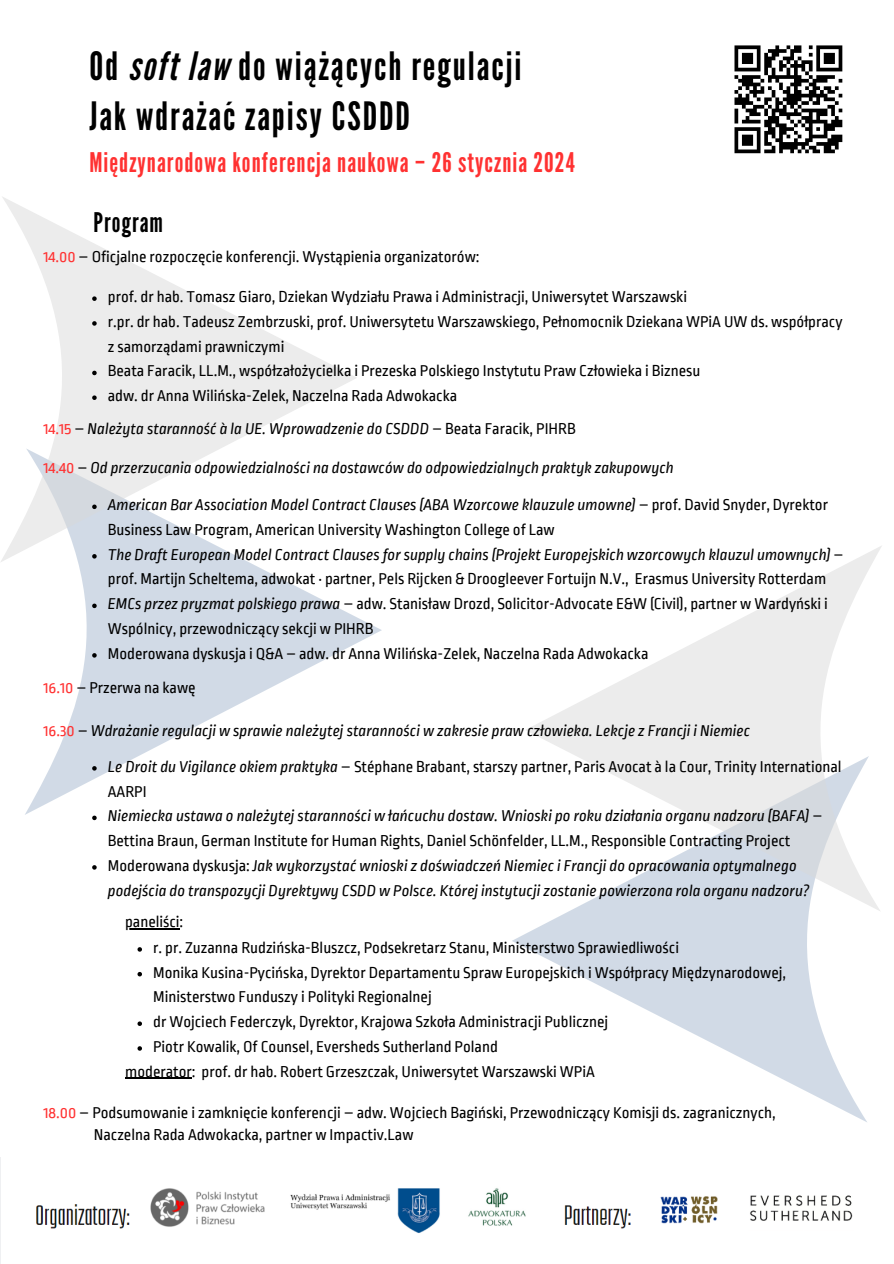
<style>
.page{position:relative;width:894px;height:1264px;background:#fff}
.page>*{position:absolute;margin:0;border:0;box-sizing:border-box;transform-origin:0 0}
.t1{font:39px/50.7px "League Gothic";letter-spacing:.05em;color:#000}
.t2{font:27px "League Gothic";letter-spacing:.04em;color:#ff3131}
.t3{font:27px "League Gothic";letter-spacing:.04em;color:#000}
.t4{font:16.5px/24.8px "Ropa Sans";color:#000}
.t5{font:italic 16.5px/24.8px "Ropa Sans";color:#000}
.s1{font-style:italic}
.s2{color:#ff3131}
.s3{font-style:normal;color:#ff3131}
.s4{font-style:normal}
</style>
<div class="page">
<svg style="left:25px;top:562px;width:356px;height:253px"></svg>
<svg style="left:1px;top:197px;width:356px;height:365px"></svg>
<img style="left:0;top:1157px;width:853px;height:106px">
<svg style="left:512px;top:911px;width:355px;height:211px"></svg>
<svg style="left:526px;top:546px;width:356px;height:365px"></svg>
<svg style="left:734px;top:45px;width:109px;height:109px"></svg>
<svg style="left:92px;top:296px;width:5px;height:5px"></svg>
<svg style="left:92px;top:321px;width:5px;height:5px"></svg>
<svg style="left:92px;top:371px;width:5px;height:4px"></svg>
<svg style="left:92px;top:395px;width:5px;height:5px"></svg>
<svg style="left:92px;top:504px;width:5px;height:5px"></svg>
<svg style="left:92px;top:554px;width:5px;height:4px"></svg>
<svg style="left:92px;top:603px;width:5px;height:5px"></svg>
<svg style="left:92px;top:653px;width:5px;height:4px"></svg>
<svg style="left:92px;top:766px;width:5px;height:4px"></svg>
<svg style="left:92px;top:815px;width:5px;height:5px"></svg>
<svg style="left:92px;top:865px;width:5px;height:4px"></svg>
<hr style="left:125px;top:928px;width:55px;height:1px;background:#000">
<svg style="left:137px;top:947px;width:5px;height:4px"></svg>
<svg style="left:137px;top:972px;width:5px;height:4px"></svg>
<svg style="left:137px;top:1021px;width:5px;height:4px"></svg>
<svg style="left:137px;top:1046px;width:5px;height:4px"></svg>
<svg style="left:125px;top:1077px;width:12px;height:1px"></svg>
<hr style="left:137px;top:1077px;width:55px;height:1px;background:#000">
<h1 class="t1" style="left:89px;top:41px;width:433px">Od <span class="s1">soft law</span> do wiążących regulacji<br>Jak wdrażać zapisy CSDDD</h1>
<h2 class="t2" style="left:89px;top:147px;width:486px">Międzynarodowa konferencja naukowa – 26 stycznia 2024</h2>
<p class="t3" style="left:94px;top:207px;width:71px">Program</p>
<p class="t4" style="left:43px;top:245px;width:437px"><span class="s2">14.00</span> – Oficjalne rozpoczęcie konferencji. Wystąpienia organizatorów:</p>
<p class="t4" style="left:108px;top:284px;width:580px">prof. dr hab. Tomasz Giaro, Dziekan Wydziału Prawa i Administracji, Uniwersytet Warszawski</p>
<p class="t4" style="left:108px;top:309px;width:736px">r.pr. dr hab. Tadeusz Zembrzuski, prof. Uniwersytetu Warszawskiego, Pełnomocnik Dziekana WPiA UW ds. współpracy z samorządami prawniczymi</p>
<p class="t4" style="left:108px;top:359px;width:594px">Beata Faracik, LL.M., współzałożycielka i Prezeska Polskiego Instytutu Praw Człowieka i Biznesu</p>
<p class="t4" style="left:108px;top:383px;width:350px">adw. dr Anna Wilińska-Zelek, Naczelna Rada Adwokacka</p>
<h2 class="t5" style="left:43px;top:417px;width:533px"><span class="s3">14.15</span> <span class="s4">–</span> Należyta staranność à la UE. Wprowadzenie do CSDDD <span class="s4">– Beata Faracik, PIHRB</span></h2>
<p class="t5" style="left:43px;top:455px;width:631px"><span class="s3">14.40</span> <span class="s4">–</span> Od przerzucania odpowiedzialności na dostawców do odpowiedzialnych praktyk zakupowych</p>
<p class="t4" style="left:108px;top:493px;width:721px"><span class="s1">American Bar Association Model Contract Clauses (ABA Wzorcowe klauzule umowne)</span> – prof. David Snyder, Dyrektor<br>Business Law Program, American University Washington College of Law</p>
<p class="t4" style="left:108px;top:542px;width:737px"><span class="s1">The Draft European Model Contract Clauses for supply chains (Projekt Europejskich wzorcowych klauzul umownych)</span> – prof. Martijn Scheltema, adwokat · partner, Pels Rijcken &amp; Droogleever Fortuijn N.V., Erasmus University Rotterdam</p>
<p class="t4" style="left:108px;top:592px;width:721px"><span class="s1">EMCs przez pryzmat polskiego prawa</span> – adw. Stanisław Drozd, Solicitor-Advocate E&amp;W (Civil), partner w Wardyński i<br>Wspólnicy, przewodniczący sekcji w PIHRB</p>
<p class="t4" style="left:108px;top:641px;width:542px">Moderowana dyskusja i Q&amp;A – adw. dr Anna Wilińska-Zelek, Naczelna Rada Adwokacka</p>
<p class="t4" style="left:43px;top:676px;width:154px"><span class="s2">16.10</span> – Przerwa na kawę</p>
<p class="t5" style="left:43px;top:718px;width:708px"><span class="s3">16.30</span> <span class="s4">–</span> Wdrażanie regulacji w sprawie należytej staranności w zakresie praw człowieka. Lekcje z Francji i Niemiec</p>
<p class="t4" style="left:108px;top:754px;width:735px"><span class="s1">Le Droit du Vigilance okiem praktyka</span> – Stéphane Brabant, starszy partner, Paris Avocat à la Cour, Trinity International<br>AARPI</p>
<p class="t4" style="left:108px;top:803px;width:716px"><span class="s1">Niemiecka ustawa o należytej staranności w łańcuchu dostaw. Wnioski po roku działania organu nadzoru (BAFA)</span> –<br>Bettina Braun, German Institute for Human Rights, Daniel Schönfelder, LL.M., Responsible Contracting Project</p>
<p class="t5" style="left:108px;top:853px;width:703px"><span class="s4">Moderowana dyskusja:</span> Jak wykorzystać wnioski z doświadczeń Niemiec i Francji do opracowania optymalnego podejścia do transpozycji Dyrektywy CSDD w Polsce. Której instytucji zostanie powierzona rola organu nadzoru?</p>
<p class="t4" style="left:125px;top:909px;width:60px">paneliści:</p>
<p class="t4" style="left:153px;top:935px;width:527px">r. pr. Zuzanna Rudzińska-Bluszcz, Podsekretarz Stanu, Ministerstwo Sprawiedliwości</p>
<p class="t4" style="left:153px;top:960px;width:634px">Monika Kusina-Pycińska, Dyrektor Departamentu Spraw Europejskich i Współpracy Międzynarodowej,<br>Ministerstwo Funduszy i Polityki Regionalnej</p>
<p class="t4" style="left:153px;top:1009px;width:456px">dr Wojciech Federczyk, Dyrektor, Krajowa Szkoła Administracji Publicznej</p>
<p class="t4" style="left:153px;top:1034px;width:346px">Piotr Kowalik, Of Counsel, Eversheds Sutherland Poland</p>
<p class="t4" style="left:125px;top:1059px;width:471px">moderator: prof. dr hab. Robert Grzeszczak, Uniwersytet Warszawski WPiA</p>
<p class="t4" style="left:43px;top:1100px;width:733px"><span class="s2">18.00</span> – Podsumowanie i zamknięcie konferencji – adw. Wojciech Bagiński, Przewodniczący Komisji ds. zagranicznych,</p>
<p class="t4" style="left:94px;top:1122px;width:321px">Naczelna Rada Adwokacka, partner w Impactiv.Law</p>
</div>
